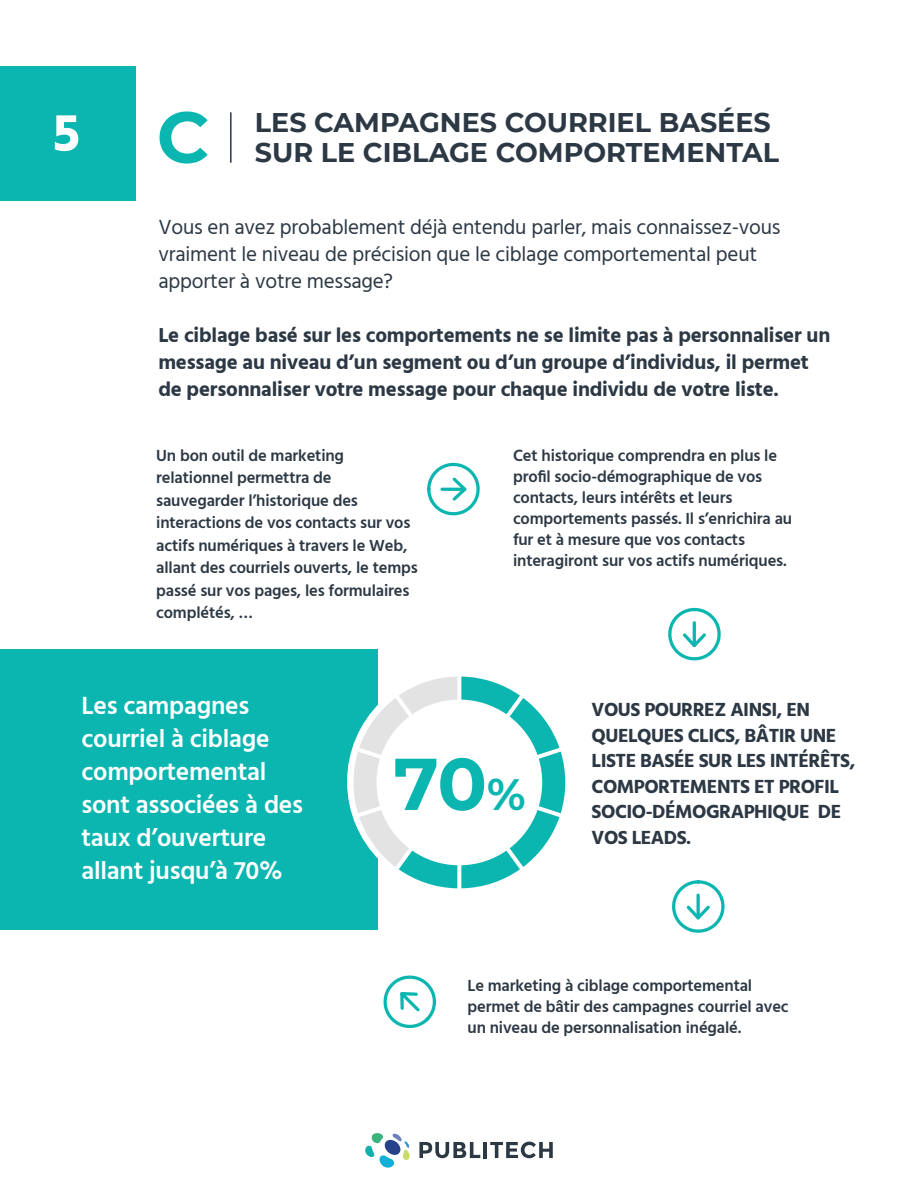
<style>
.page{position:relative;width:918px;height:1188px;background:#fff}
.page>*{position:absolute;margin:0;border:0;box-sizing:border-box;transform-origin:0 0}
.t1{font:700 73.2px "Montserrat";color:#0cb6b0}
.t2{font:700 72px "Montserrat";color:#0cb6b0}
.t3{font:700 54px "Hind";color:#fff}
.t4{font:700 27px "Montserrat";color:#2c3844}
.t5{font:600 25.5px/33px "Hind";letter-spacing:-.01em;color:#fff}
.t6{font:21px/27px "Hind";letter-spacing:-.01em;color:#2c3844}
.t7{font:700 20.7px/27px "Hind";letter-spacing:-.01em;color:#2c3844}
.t8{font:700 19.5px/25.5px "Hind";letter-spacing:-.025em;color:#2c3844}
.t9{font:600 16.5px/22.5px "Hind";letter-spacing:-.01em;color:#2c3844}
.s1{font-size:43.8px}
</style>
<div class="page">
<div style="left:0;top:649px;width:377px;height:281px;background:#0cb6b0"></div>
<div style="left:347px;top:670px;width:223px;height:223px;background:#fff;border-radius:50%"></div>
<div style="left:0;top:66px;width:135px;height:135px;background:#0cb6b0"></div>
<svg style="left:353px;top:677px;width:212px;height:211px"></svg>
<hr style="left:230px;top:112px;width:2px;height:51px;background:#2c3844">
<svg style="left:427px;top:463px;width:53px;height:53px"></svg>
<svg style="left:383px;top:975px;width:53px;height:53px"></svg>
<svg style="left:668px;top:608px;width:53px;height:53px"></svg>
<svg style="left:672px;top:880px;width:53px;height:53px"></svg>
<svg style="left:419px;top:1142px;width:61px;height:16px"></svg>
<hr style="left:483px;top:1142px;width:4px;height:16px;background:#2c3844">
<svg style="left:490px;top:1142px;width:63px;height:16px"></svg>
<svg style="left:365px;top:1133px;width:45px;height:35px"></svg>
<h3 class="t3" style="left:53px;top:101px;width:28px">5</h3>
<h2 class="t2" style="left:157px;top:85px;width:54px">C</h2>
<h3 class="t4" style="left:255px;top:103px;width:517px">LES CAMPAGNES COURRIEL BASÉES</h3>
<h3 class="t4" style="left:255px;top:133px;width:526px">SUR LE CIBLAGE COMPORTEMENTAL</h3>
<p class="t6" style="left:158px;top:214px;width:624px">Vous en avez probablement déjà entendu parler, mais connaissez-vous vraiment le niveau de précision que le ciblage comportemental peut apporter à votre message?</p>
<p class="t7" style="left:158px;top:321px;width:673px">Le ciblage basé sur les comportements ne se limite pas à personnaliser un message au niveau d’un segment ou d’un groupe d’individus, il permet de personnaliser votre message pour chaque individu de votre liste.</p>
<p class="t9" style="left:156px;top:445px;width:263px">Un bon outil de marketing relationnel permettra de sauvegarder l’historique des interactions de vos contacts sur vos actifs numériques à travers le Web, allant des courriels ouverts, le temps passé sur vos pages, les formulaires complétés, …</p>
<p class="t9" style="left:513px;top:446px;width:281px;line-height:21px">Cet historique comprendra en plus le profil socio-démographique de vos contacts, leurs intérêts et leurs comportements passés. Il s’enrichira au fur et à mesure que vos contacts interagiront sur vos actifs numériques.</p>
<h3 class="t5" style="left:82px;top:691px;width:223px">Les campagnes courriel à ciblage comportemental sont associées à des taux d’ouverture allant jusqu’à 70%</h3>
<p class="t8" style="left:592px;top:697px;width:265px">VOUS POURREZ AINSI, EN<br>QUELQUES CLICS, BÂTIR UNE<br>LISTE BASÉE SUR LES INTÉRÊTS,<br>COMPORTEMENTS ET PROFIL<br>SOCIO-DÉMOGRAPHIQUE DE<br>VOS LEADS.</p>
<h1 class="t1" style="left:393px;top:731px;width:134px">70<span class="s1">%</span></h1>
<p class="t9" style="left:468px;top:976px;width:323px;line-height:21px">Le marketing à ciblage comportemental permet de bâtir des campagnes courriel avec un niveau de personnalisation inégalé.</p>
</div>
